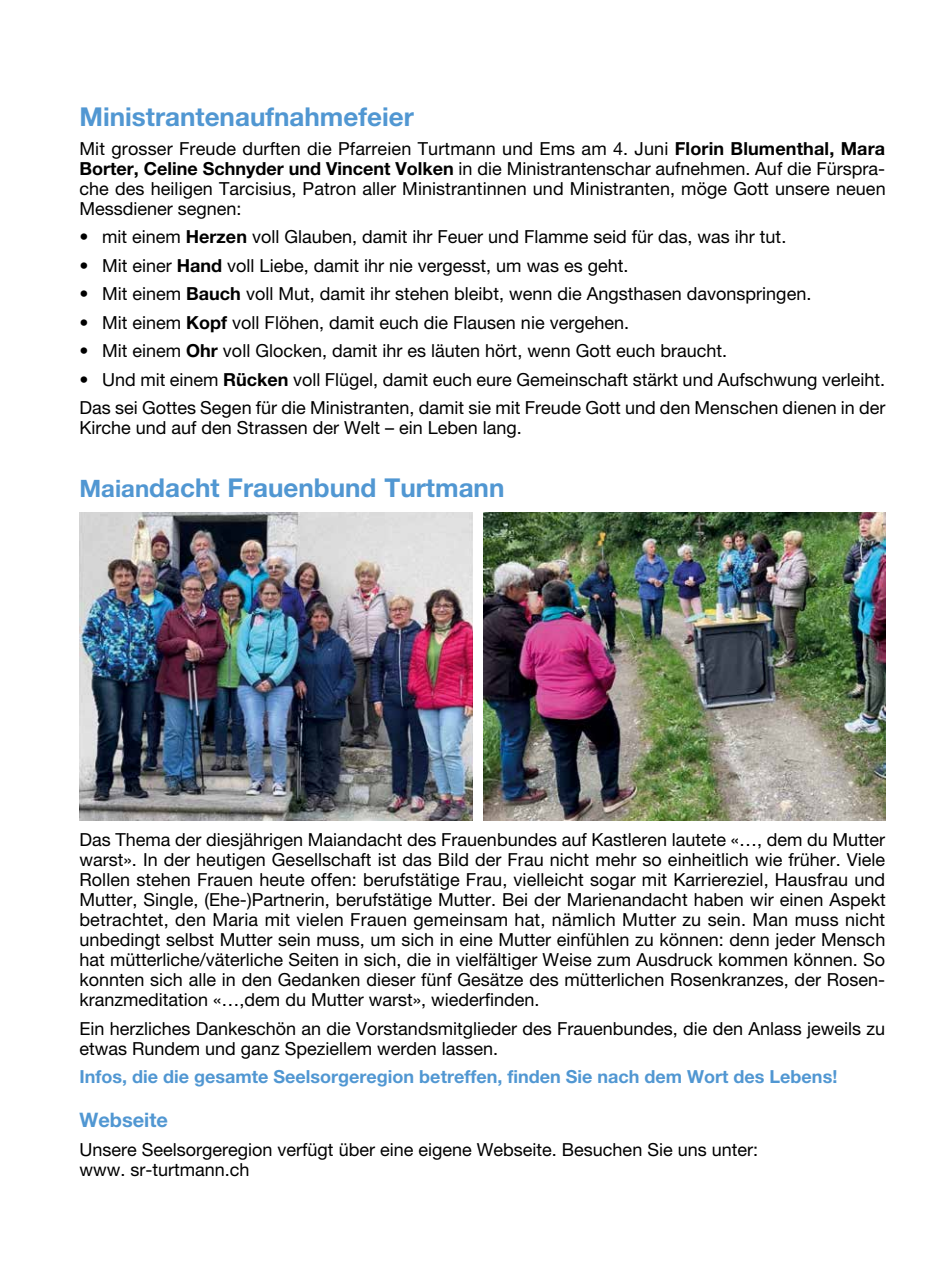
<style>
.page{position:relative;width:942px;height:1276px;background:#fff}
.page>*{position:absolute;margin:0;border:0;box-sizing:border-box;transform-origin:0 0}
.t1{font:700 26px "Helvetica Neue LT Pro";color:#5197d2}
.t2{font:700 20px "Helvetica Neue LT Pro";color:#5197d2}
.t3{font:18px/20px "Helvetica Neue LT Pro";color:#000}
.t4{font:700 18px "Helvetica Neue LT Pro";color:#5197d2}
.s1{font-weight:700}
.s2{font-size:24px}
</style>
<div class="page">
<img style="left:79px;top:513px;width:393px;height:307px">
<img style="left:483px;top:513px;width:401px;height:307px">
<h1 class="t1" style="left:79px;top:101px;width:336px">Ministrantenaufnahmefeier</h1>
<p class="t3" style="left:79px;top:138px;width:807px;text-align:justify">Mit grosser Freude durften die Pfarreien Turtmann und Ems am 4. Juni <span class="s1">Florin Blumenthal, Mara Borter, Celine Schnyder und Vincent Volken</span> in die Ministrantenschar aufnehmen. Auf die Fürspra&shy;che des heiligen Tarcisius, Patron aller Ministrantinnen und Ministranten, möge Gott unsere neuen Messdiener segnen:</p>
<p class="t3" style="left:79px;top:227px;width:708px">• mit einem <span class="s1">Herzen</span> voll Glauben, damit ihr Feuer und Flamme seid für das, was ihr tut.</p>
<p class="t3" style="left:79px;top:255px;width:550px">• Mit einer <span class="s1">Hand</span> voll Liebe, damit ihr nie vergesst, um was es geht.</p>
<p class="t3" style="left:79px;top:284px;width:733px">• Mit einem <span class="s1">Bauch</span> voll Mut, damit ihr stehen bleibt, wenn die Angsthasen davonspringen.</p>
<p class="t3" style="left:79px;top:312px;width:551px">• Mit einem <span class="s1">Kopf</span> voll Flöhen, damit euch die Flausen nie vergehen.</p>
<p class="t3" style="left:79px;top:341px;width:649px">• Mit einem <span class="s1">Ohr</span> voll Glocken, damit ihr es läuten hört, wenn Gott euch braucht.</p>
<p class="t3" style="left:79px;top:365px;width:807px;line-height:28.6px">• Und mit einem <span class="s1">Rücken</span> voll Flügel, damit euch eure Gemeinschaft stärkt und Aufschwung verleiht.<br>Das sei Gottes Segen für die Ministranten, damit sie mit Freude Gott und den Menschen dienen in der</p>
<p class="t3" style="left:79px;top:418px;width:444px">Kirche und auf den Strassen der Welt – ein Leben lang.</p>
<h1 class="t1" style="left:79px;top:472px;width:426px"><span class="s2">Maian</span>dacht Frauenbund Turtmann</h1>
<p class="t3" style="left:79px;top:829px;width:807px;text-align:justify">Das Thema der diesjährigen Maiandacht des Frauenbundes auf Kastleren lautete «…, dem du Mutter warst». In der heutigen Gesellschaft ist das Bild der Frau nicht mehr so einheitlich wie früher. Viele Rollen stehen Frauen heute offen: berufstätige Frau, vielleicht sogar mit Karriereziel, Hausfrau und Mutter, Single, (Ehe-)Partnerin, berufstätige Mutter. Bei der Marienandacht haben wir einen Aspekt betrachtet, den Maria mit vielen Frauen gemeinsam hat, nämlich Mutter zu sein. Man muss nicht unbedingt selbst Mutter sein muss, um sich in eine Mutter einfühlen zu können: denn jeder Mensch hat mütterliche/väterliche Seiten in sich, die in vielfältiger Weise zum Ausdruck kommen können. So konnten sich alle in den Gedanken dieser fünf Gesätze des mütterlichen Rosenkranzes, der Rosen&shy;kranzmeditation «…,dem du Mutter warst», wiederfinden.</p>
<p class="t3" style="left:79px;top:1018px;width:807px">Ein herzliches Dankeschön an die Vorstandsmitglieder des Frauenbundes, die den Anlass jeweils zu etwas Rundem und ganz Speziellem werden lassen.</p>
<p class="t4" style="left:79px;top:1065px;width:759px">Infos, die die gesamte Seelsorgeregion betreffen, finden Sie nach dem Wort des Lebens!</p>
<p class="t2" style="left:79px;top:1107px;width:90px">Webseite</p>
<p class="t3" style="left:79px;top:1139px;width:680px">Unsere Seelsorgeregion verfügt über eine eigene Webseite. Besuchen Sie uns unter: www. sr-turtmann.ch</p>
</div>
